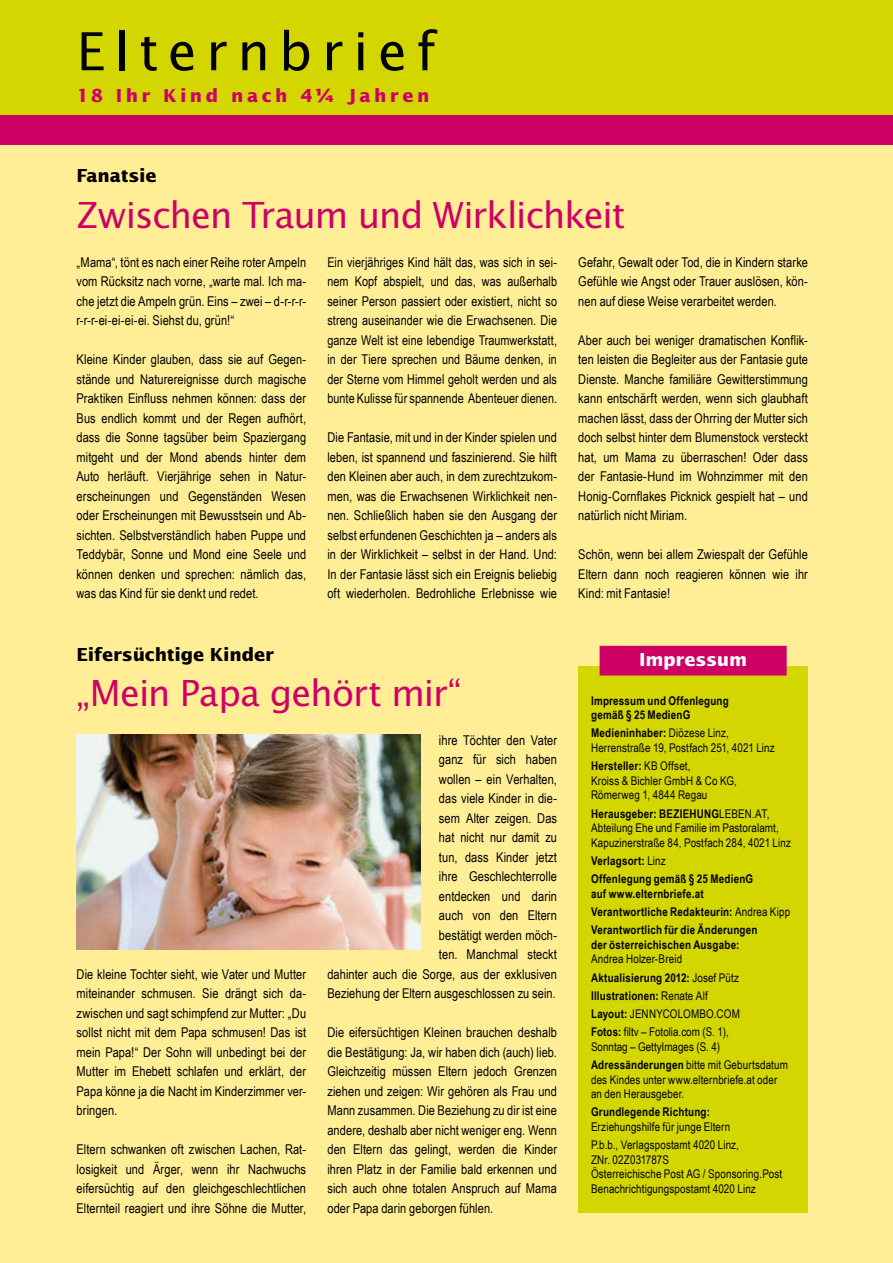
<style>
.page{position:relative;width:893px;height:1263px;background:#fff}
.page>*{position:absolute;margin:0;border:0;box-sizing:border-box;transform-origin:0 0}
.t1{font:52.5px "Lucida Sans Std";letter-spacing:.18em;color:#000}
.Headline_24pt{font:36px "Lucida Sans Std";letter-spacing:-.03em;color:#ce0066}
.Einlaufzeile{font:700 18px "Lucida Sans Std";letter-spacing:-.01em;color:#000}
.t2{font:700 18px "Lucida Sans Std";letter-spacing:.185em;color:#ce0066}
.Lauftext_block{font:700 18px "Lucida Sans Std";letter-spacing:-.015em;color:#fff}
.Lauftext_block-2{font:13.5px/19.5px "Arial Narrow";letter-spacing:.005em;color:#000;text-align:justify}
.Kasten_o__GR{font:12px/14.7px "Arial Narrow";letter-spacing:.01em;color:#000}
.Kasten_o__GR-2{font:700 12px/14.7px "Arial Narrow";letter-spacing:.015em;color:#000}
.s1{font-weight:700}
.s2{font-weight:400}
</style>
<div class="page">
<div style="left:0;top:145px;width:893px;height:1118px;background:#ffee96"></div>
<div style="left:0;top:115px;width:893px;height:30px;background:#ce0066"></div>
<div style="left:0;top:0;width:893px;height:115px;background:#d4d600"></div>
<div style="left:578px;top:666px;width:230px;height:546px;background:#d4d600"></div>
<div style="left:600px;top:646px;width:187px;height:29px;background:#ce0066"></div>
<img style="left:77px;top:735px;width:344px;height:214px">
<p class="t1" style="left:77px;top:21px;width:360px">Elternbrief</p>
<p class="t2" style="left:77px;top:85px;width:355px">18 Ihr Kind nach 4¼ Jahren</p>
<p class="Einlaufzeile" style="left:77px;top:165px;width:81px">Fanatsie</p>
<p class="Headline_24pt" style="left:77px;top:194px;width:550px">Zwischen Traum und Wirklichkeit</p>
<p class="Lauftext_block-2" style="left:77px;top:252px;width:231px">„Mama“, tönt es nach einer Reihe roter Ampeln vom Rücksitz nach vorne, „warte mal. Ich ma&shy;che jetzt die Ampeln grün. Eins – zwei – d-r-r-r&shy;r-r-r-ei-ei-ei-ei. Siehst du, grün!“</p>
<p class="Lauftext_block-2" style="left:77px;top:349px;width:231px">Kleine Kinder glauben, dass sie auf Gegen&shy;stände und Naturereignisse durch magische Praktiken Einfluss nehmen können: dass der Bus endlich kommt und der Regen aufhört, dass die Sonne tagsüber beim Spaziergang mitgeht und der Mond abends hinter dem Auto herläuft. Vierjährige sehen in Natur&shy;erscheinungen und Gegenständen Wesen oder Erscheinungen mit Bewusstsein und Ab&shy;sichten. Selbstverständlich haben Puppe und Teddybär, Sonne und Mond eine Seele und können denken und sprechen: nämlich das, was das Kind für sie denkt und redet.</p>
<p class="Lauftext_block-2" style="left:327px;top:252px;width:231px">Ein vierjähriges Kind hält das, was sich in sei&shy;nem Kopf abspielt, und das, was außerhalb seiner Person passiert oder existiert, nicht so streng auseinander wie die Erwachsenen. Die ganze Welt ist eine lebendige Traumwerkstatt, in der Tiere sprechen und Bäume denken, in der Sterne vom Himmel geholt werden und als bunte Kulisse für spannende Abenteuer dienen.</p>
<p class="Lauftext_block-2" style="left:327px;top:427px;width:231px">Die Fantasie, mit und in der Kinder spielen und leben, ist spannend und faszinierend. Sie hilft den Kleinen aber auch, in dem zurechtzukom&shy;men, was die Erwachsenen Wirklichkeit nen&shy;nen. Schließlich haben sie den Ausgang der selbst erfundenen Geschichten ja – anders als in der Wirklichkeit – selbst in der Hand. Und:<br>In der Fantasie lässt sich ein Ereignis beliebig oft wiederholen. Bedrohliche Erlebnisse wie</p>
<p class="Einlaufzeile" style="left:77px;top:644px;width:199px">Eifersüchtige Kinder</p>
<p class="Headline_24pt" style="left:77px;top:672px;width:386px">„Mein Papa gehört mir“</p>
<p class="Lauftext_block-2" style="left:77px;top:963px;width:231px">Die kleine Tochter sieht, wie Vater und Mutter miteinander schmusen. Sie drängt sich da&shy;zwischen und sagt schimpfend zur Mutter: „Du sollst nicht mit dem Papa schmusen! Das ist mein Papa!“ Der Sohn will unbedingt bei der Mutter im Ehebett schlafen und erklärt, der Papa könne ja die Nacht im Kinderzimmer ver&shy;bringen.</p>
<p class="Lauftext_block-2" style="left:77px;top:1139px;width:231px">Eltern schwanken oft zwischen Lachen, Rat&shy;losigkeit und Ärger, wenn ihr Nachwuchs eifersüchtig auf den gleichgeschlechtlichen Elternteil reagiert und ihre Söhne die Mutter,</p>
<p class="Lauftext_block-2" style="left:327px;top:729px;width:231px;text-align:right">ihre Töchter den Vater<br>ganz für sich haben<br>wollen – ein Verhalten,<br>das viele Kinder in die-<br>sem Alter zeigen. Das<br>hat nicht nur damit zu<br>tun, dass Kinder jetzt<br>ihre Geschlechterrolle<br>entdecken und darin<br>auch von den Eltern<br>bestätigt werden möch-<br>ten. Manchmal steckt<br>dahinter auch die Sorge, aus der exklusiven<br>Beziehung der Eltern ausgeschlossen zu sein.</p>
<p class="Lauftext_block-2" style="left:327px;top:1022px;width:231px">Die eifersüchtigen Kleinen brauchen deshalb die Bestätigung: Ja, wir haben dich (auch) lieb.<br>Gleichzeitig müssen Eltern jedoch Grenzen ziehen und zeigen: Wir gehören als Frau und Mann zusammen. Die Beziehung zu dir ist eine andere, deshalb aber nicht weniger eng. Wenn den Eltern das gelingt, werden die Kinder ihren Platz in der Familie bald erkennen und sich auch ohne totalen Anspruch auf Mama oder Papa darin geborgen fühlen.</p>
<p class="Lauftext_block-2" style="left:578px;top:252px;width:231px">Gefahr, Gewalt oder Tod, die in Kindern starke Gefühle wie Angst oder Trauer auslösen, kön&shy;nen auf diese Weise verarbeitet werden.</p>
<p class="Lauftext_block-2" style="left:578px;top:330px;width:231px">Aber auch bei weniger dramatischen Konflik&shy;ten leisten die Begleiter aus der Fantasie gute Dienste. Manche familiäre Gewitterstimmung kann entschärft werden, wenn sich glaubhaft machen lässt, dass der Ohrring der Mutter sich doch selbst hinter dem Blumenstock versteckt hat, um Mama zu überraschen! Oder dass der Fantasie-Hund im Wohnzimmer mit den Honig-Cornflakes Picknick gespielt hat – und natürlich nicht Miriam.</p>
<p class="Lauftext_block-2" style="left:578px;top:544px;width:231px">Schön, wenn bei allem Zwiespalt der Gefühle Eltern dann noch reagieren können wie ihr Kind: mit Fantasie!</p>
<p class="Lauftext_block" style="left:639px;top:650px;width:110px">Impressum</p>
<p class="Kasten_o__GR-2" style="left:591px;top:692px;width:139px">Impressum und Offenlegung gemäß § 25 MedienG</p>
<p class="Kasten_o__GR" style="left:591px;top:725px;width:185px"><span class="s1">Medieninhaber:</span> Diözese Linz,<br>Herrenstraße 19, Postfach 251, 4021 Linz</p>
<p class="Kasten_o__GR" style="left:591px;top:758px;width:147px"><span class="s1">Hersteller:</span> KB Offset,<br>Kroiss &amp; Bichler GmbH &amp; Co KG,<br>Römerweg 1, 4844 Regau</p>
<p class="Kasten_o__GR" style="left:591px;top:805px;width:201px"><span class="s1">Herausgeber: BEZIEHUNG</span>LEBEN.AT,<br>Abteilung Ehe und Familie im Pastoralamt,<br>Kapuzinerstraße 84, Postfach 284, 4021 Linz</p>
<p class="Kasten_o__GR-2" style="left:591px;top:853px;width:76px">Verlagsort: <span class="s2">Linz</span></p>
<p class="Kasten_o__GR-2" style="left:591px;top:871px;width:164px">Offenlegung gemäß § 25 MedienG auf www.elternbriefe.at</p>
<p class="Kasten_o__GR-2" style="left:591px;top:904px;width:201px">Verantwortliche Redakteurin: <span class="s2">Andrea Kipp</span></p>
<p class="Kasten_o__GR-2" style="left:591px;top:922px;width:168px">Verantwortlich für die Änderungen der österreichischen Ausgabe:<br><span class="s2">Andrea Holzer-Breid</span></p>
<p class="Kasten_o__GR-2" style="left:591px;top:969px;width:150px">Aktualisierung 2012: <span class="s2">Josef Pütz</span></p>
<p class="Kasten_o__GR-2" style="left:591px;top:988px;width:118px">Illustrationen: <span class="s2">Renate Alf</span></p>
<p class="Kasten_o__GR" style="left:591px;top:1006px;width:150px"><span class="s1">Layout:</span> JENNYCOLOMBO.COM</p>
<p class="Kasten_o__GR" style="left:591px;top:1024px;width:139px"><span class="s1">Fotos:</span> filtv – Fotolia.com (S. 1),<br>Sonntag – GettyImages (S. 4)</p>
<p class="Kasten_o__GR" style="left:591px;top:1057px;width:198px"><span class="s1">Adressänderungen</span> bitte mit Geburtsdatum des Kindes unter www.elternbriefe.at oder an den Herausgeber.</p>
<p class="Kasten_o__GR" style="left:591px;top:1104px;width:141px"><span class="s1">Grundlegende Richtung:<br></span>Erziehungshilfe für junge Eltern</p>
<p class="Kasten_o__GR" style="left:591px;top:1137px;width:193px">P.b.b., Verlagspostamt 4020 Linz,<br>ZNr. 02Z031787S<br>Österreichische Post AG / Sponsoring.Post Benachrichtigungspostamt 4020 Linz</p>
</div>
